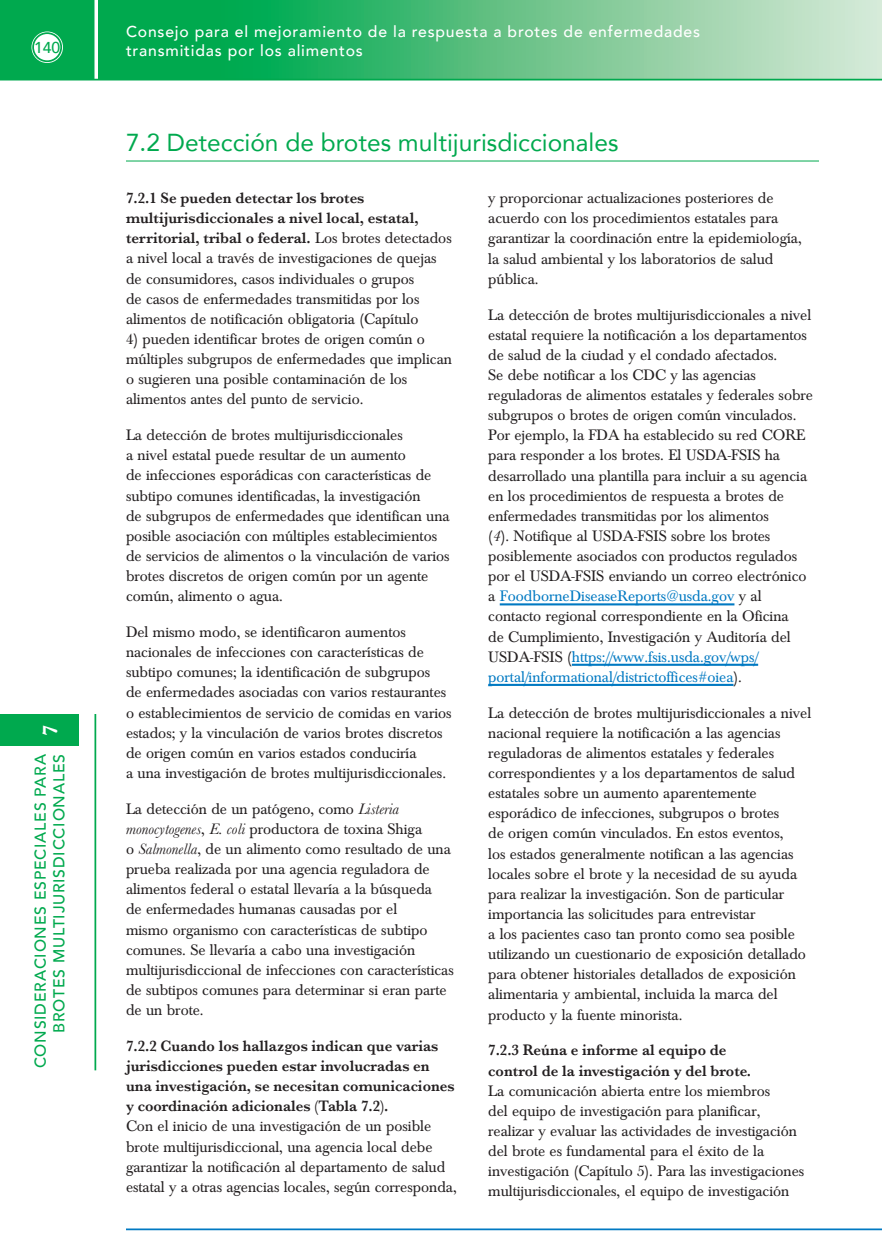
<style>
.page{position:relative;width:882px;height:1260px;background:#fff}
.page>*{position:absolute;margin:0;border:0;box-sizing:border-box;transform-origin:0 0}
.Top_Level_Header_Gre{font:24.5px "Avenir";color:#00a94e}
.t1{font:700 21px "Baskerville";color:#fff}
.Body_Copy{font:15.75px/20.1px "Baskerville";color:#231f20}
.t2{font:500 15.75px/18.9px "Avenir";letter-spacing:.05em;color:#fff}
.t3{font:500 15.75px/18.9px "Avenir";letter-spacing:.05em;color:#00a94e;text-align:right}
.s1{font-weight:600}
.s2{font-style:italic}
.s3{color:#0079c2}
</style>
<div class="page">
<svg style="left:0;top:0;width:882px;height:79px;background:#53bf80"></svg>
<svg style="left:94px;top:0;width:4px;height:81px"></svg>
<hr style="left:0;top:79px;width:882px;height:1px;background:#00a94e">
<div style="left:32px;top:32px;width:31px;height:31px;border:5px solid #fff;border-radius:50%"></div>
<div style="left:33px;top:33px;width:28px;height:28px;background:#fff;border-radius:50%"></div>
<div style="left:32px;top:32px;width:30px;height:30px;border:2px solid #00a94e;border-radius:50%"></div>
<div style="left:0;top:714px;width:79px;height:32px;background:#00a94e"></div>
<hr style="left:94px;top:714px;width:2px;height:356px;background:#00a94e">
<hr style="left:126px;top:1228px;width:756px;height:2px;background:#0079c2">
<hr style="left:126px;top:161px;width:693px;height:1px;background:#00a94e">
<hr style="left:500px;top:603px;width:234px;height:2px;background:#0079c2">
<hr style="left:572px;top:664px;width:186px;height:2px;background:#0079c2">
<hr style="left:488px;top:684px;width:246px;height:2px;background:#0079c2">
<p class="t3" style="left:34px;top:37px;width:28px">140</p>
<h2 class="t1" style="left:36px;top:736px;width:13px;rotate:-90deg">7</h2>
<p class="t3" style="left:30px;top:1068px;width:316px;rotate:-90deg">CONSIDERACIONES ESPECIALES PARA<br>BROTES MULTIJURISDICCIONALES</p>
<p class="t2" style="left:126px;top:21px;width:576px">Consejo para el mejoramiento de la respuesta a brotes de enfermedades transmitidas por los alimentos</p>
<p class="Top_Level_Header_Gre" style="left:126px;top:122px;width:494px">7.2 Detección de brotes multijurisdiccionales</p>
<p class="Body_Copy" style="left:126px;top:188px;width:327px"><span class="s1">7.2.1 Se pueden detectar los brotes multijurisdiccionales a nivel local, estatal, territorial, tribal o federal.</span> Los brotes detectados a nivel local a través de investigaciones de quejas de consumidores, casos individuales o grupos<br>de casos de enfermedades transmitidas por los alimentos de notificación obligatoria (Capítulo</p>
<p class="Body_Copy" style="left:126px;top:329px;width:328px">4) pueden identificar brotes de origen común o múltiples subgrupos de enfermedades que implican o sugieren una posible contaminación de los alimentos antes del punto de servicio.</p>
<p class="Body_Copy" style="left:126px;top:425px;width:325px">La detección de brotes multijurisdiccionales<br>a nivel estatal puede resultar de un aumento<br>de infecciones esporádicas con características de subtipo comunes identificadas, la investigación<br>de subgrupos de enfermedades que identifican una posible asociación con múltiples establecimientos de servicios de alimentos o la vinculación de varios brotes discretos de origen común por un agente común, alimento o agua.</p>
<p class="Body_Copy" style="left:126px;top:622px;width:327px">Del mismo modo, se identificaron aumentos nacionales de infecciones con características de subtipo comunes; la identificación de subgrupos<br>de enfermedades asociadas con varios restaurantes o establecimientos de servicio de comidas en varios estados; y la vinculación de varios brotes discretos de origen común en varios estados conduciría<br>a una investigación de brotes multijurisdiccionales.</p>
<p class="Body_Copy" style="left:126px;top:799px;width:329px">La detección de un patógeno, como <span class="s2">Listeria monocytogenes</span>, <span class="s2">E. coli</span> productora de toxina Shiga<br>o <span class="s2">Salmonella</span>, de un alimento como resultado de una prueba realizada por una agencia reguladora de alimentos federal o estatal llevaría a la búsqueda<br>de enfermedades humanas causadas por el<br>mismo organismo con características de subtipo comunes. Se llevaría a cabo una investigación multijurisdiccional de infecciones con características de subtipos comunes para determinar si eran parte de un brote.</p>
<p class="Body_Copy" style="left:126px;top:1036px;width:332px"><span class="s1">7.2.2 Cuando los hallazgos indican que varias jurisdicciones pueden estar involucradas en una investigación, se necesitan comunicaciones y coordinación adicionales (Tabla 7.2).<br></span>Con el inicio de una investigación de un posible brote multijurisdiccional, una agencia local debe garantizar la notificación al departamento de salud estatal y a otras agencias locales, según corresponda,</p>
<p class="Body_Copy" style="left:488px;top:188px;width:315px">y proporcionar actualizaciones posteriores de acuerdo con los procedimientos estatales para garantizar la coordinación entre la epidemiología, la salud ambiental y los laboratorios de salud pública.</p>
<p class="Body_Copy" style="left:488px;top:305px;width:326px">La detección de brotes multijurisdiccionales a nivel estatal requiere la notificación a los departamentos de salud de la ciudad y el condado afectados.<br>Se debe notificar a los CDC y las agencias reguladoras de alimentos estatales y federales sobre subgrupos o brotes de origen común vinculados.<br>Por ejemplo, la FDA ha establecido su red CORE para responder a los brotes. El USDA-FSIS ha desarrollado una plantilla para incluir a su agencia en los procedimientos de respuesta a brotes de enfermedades transmitidas por los alimentos<br>(<span class="s2">4</span>). Notifique al USDA-FSIS sobre los brotes posiblemente asociados con productos regulados por el USDA-FSIS enviando un correo electrónico a <span class="s3">FoodborneDiseaseReports@usda.gov</span> y al contacto regional correspondiente en la Oficina<br>de Cumplimiento, Investigación y Auditoría del USDA-FSIS (<span class="s3">https://www.fsis.usda.gov/wps/ portal/informational/districtoffices#oiea</span>).</p>
<p class="Body_Copy" style="left:488px;top:703px;width:325px">La detección de brotes multijurisdiccionales a nivel nacional requiere la notificación a las agencias reguladoras de alimentos estatales y federales correspondientes y a los departamentos de salud estatales sobre un aumento aparentemente esporádico de infecciones, subgrupos o brotes<br>de origen común vinculados. En estos eventos,<br>los estados generalmente notifican a las agencias locales sobre el brote y la necesidad de su ayuda para realizar la investigación. Son de particular importancia las solicitudes para entrevistar<br>a los pacientes caso tan pronto como sea posible utilizando un cuestionario de exposición detallado para obtener historiales detallados de exposición alimentaria y ambiental, incluida la marca del producto y la fuente minorista.</p>
<p class="Body_Copy" style="left:488px;top:1041px;width:318px"><span class="s1">7.2.3 Reúna e informe al equipo de<br>control de la investigación y del brote.<br></span>La comunicación abierta entre los miembros<br>del equipo de investigación para planificar, realizar y evaluar las actividades de investigación del brote es fundamental para el éxito de la investigación (Capítulo 5). Para las investigaciones multijurisdiccionales, el equipo de investigación</p>
</div>
